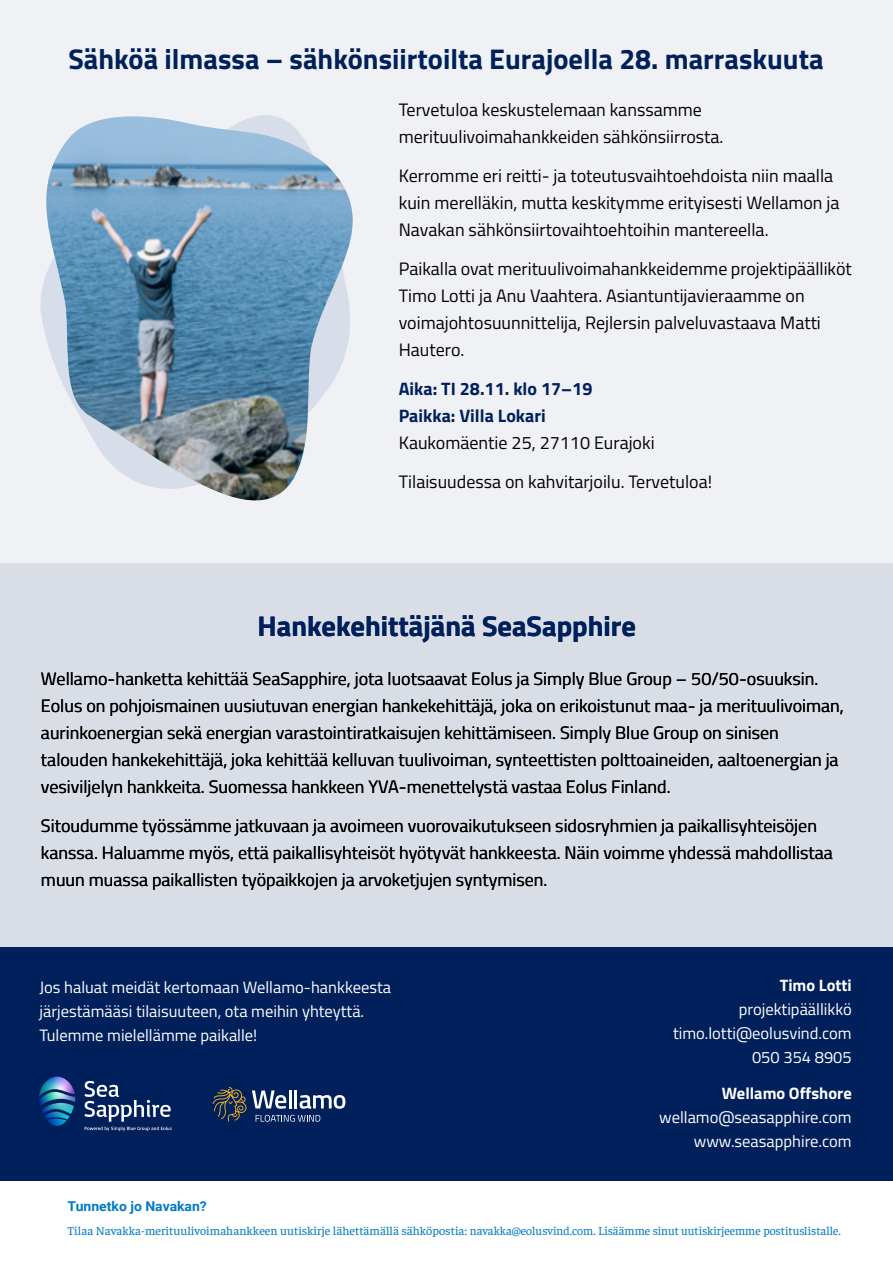
<style>
.page{position:relative;width:893px;height:1263px;background:#fff}
.page>*{position:absolute;margin:0;border:0;box-sizing:border-box;transform-origin:0 0}
.t1{font:700 28.5px "Titillium Web";color:#00205c}
.t2{font:18px/27px "Titillium Web";color:#000}
.t3{font:700 18px/27px "Titillium Web";color:#00205c}
.t4{font:16.5px/24px "Titillium Web";color:#fff;text-align:right}
.t5{font:700 16.5px "Titillium Web";color:#fff}
.t6{font:700 13.5px "Roboto";color:#007ac3;scale:1.04 1}
.t7{font:12px "Faustina";color:#007ac3;scale:1.04 1}
</style>
<div class="page">
<div style="left:0;top:0;width:893px;height:563px;background:#f0f1f5"></div>
<div style="left:0;top:947px;width:893px;height:316px;background:#00205c"></div>
<div style="left:0;top:563px;width:893px;height:384px;background:#d9dde6"></div>
<img style="left:40px;top:116px;width:313px;height:385px">
<div style="left:0;top:1181px;width:893px;height:82px;background:#fff"></div>
<img style="left:39px;top:1076px;width:36px;height:50px">
<svg style="left:85px;top:1081px;width:87px;height:50px"></svg>
<svg style="left:252px;top:1090px;width:93px;height:19px"></svg>
<svg style="left:256px;top:1115px;width:64px;height:7px"></svg>
<svg style="left:213px;top:1087px;width:33px;height:34px"></svg>
<h1 class="t1" style="left:68px;top:37px;width:757px">Sähköä ilmassa – sähkönsiirtoilta Eurajoella 28. marraskuuta</h1>
<p class="t2" style="left:399px;top:95px;width:326px">Tervetuloa keskustelemaan kanssamme merituulivoimahankkeiden sähkönsiirrosta.</p>
<p class="t2" style="left:399px;top:161px;width:442px">Kerromme eri reitti- ja toteutusvaihtoehdoista niin maalla kuin merelläkin, mutta keskitymme erityisesti Wellamon ja<br>Navakan sähkönsiirtovaihtoehtoihin mantereella.</p>
<p class="t2" style="left:399px;top:254px;width:454px">Paikalla ovat merituulivoimahankkeidemme projektipäälliköt Timo Lotti ja Anu Vaahtera. Asiantuntijavieraamme on voimajohtosuunnittelija, Rejlersin palveluvastaava Matti Hautero.</p>
<p class="t3" style="left:399px;top:374px;width:195px">Aika: TI 28.11. klo 17–19<br>Paikka: Villa Lokari</p>
<p class="t2" style="left:399px;top:422px;width:315px;line-height:39px">Kaukomäentie 25, 27110 Eurajoki<br>Tilaisuudessa on kahvitarjoilu. Tervetuloa!</p>
<h1 class="t1" style="left:257px;top:604px;width:380px">Hankekehittäjänä SeaSapphire</h1>
<p class="t2" style="left:41px;top:665px;width:804px">Wellamo-hanketta kehittää SeaSapphire, jota luotsaavat Eolus ja Simply Blue Group – 50/50-osuuksin.<br>Eolus on pohjoismainen uusiutuvan energian hankekehittäjä, joka on erikoistunut maa- ja merituulivoiman, aurinkoenergian sekä energian varastointiratkaisujen kehittämiseen. Simply Blue Group on sinisen talouden hankekehittäjä, joka kehittää kelluvan tuulivoiman, synteettisten polttoaineiden, aaltoenergian ja vesiviljelyn hankkeita. Suomessa hankkeen YVA-menettelystä vastaa Eolus Finland.</p>
<p class="t2" style="left:41px;top:812px;width:793px">Sitoudumme työssämme jatkuvaan ja avoimeen vuorovaikutukseen sidosryhmien ja paikallisyhteisöjen kanssa. Haluamme myös, että paikallisyhteisöt hyötyvät hankkeesta. Näin voimme yhdessä mahdollistaa muun muassa paikallisten työpaikkojen ja arvoketjujen syntymisen.</p>
<p class="t4" style="left:40px;top:974px;width:353px;text-align:left">Jos haluat meidät kertomaan Wellamo-hankkeesta järjestämääsi tilaisuuteen, ota meihin yhteyttä.<br>Tulemme mielellämme paikalle!</p>
<p class="t5" style="left:780px;top:973px;width:74px">Timo Lotti</p>
<p class="t4" style="left:673px;top:997px;width:180px">projektipäällikkö timo.lotti@eolusvind.com<br>050 354 8905</p>
<p class="t5" style="left:722px;top:1081px;width:131px">Wellamo Offshore</p>
<p class="t4" style="left:659px;top:1105px;width:194px">wellamo@seasapphire.com www.seasapphire.com</p>
<p class="t6" style="left:68px;top:1197px;width:136px">Tunnetko jo Navakan?</p>
<p class="t7" style="left:68px;top:1223px;width:745px">Tilaa Navakka-merituulivoimahankkeen uutiskirje lähettämällä sähköpostia: navakka@eolusvind.com. Lisäämme sinut uutiskirjeemme postituslistalle.</p>
</div>
